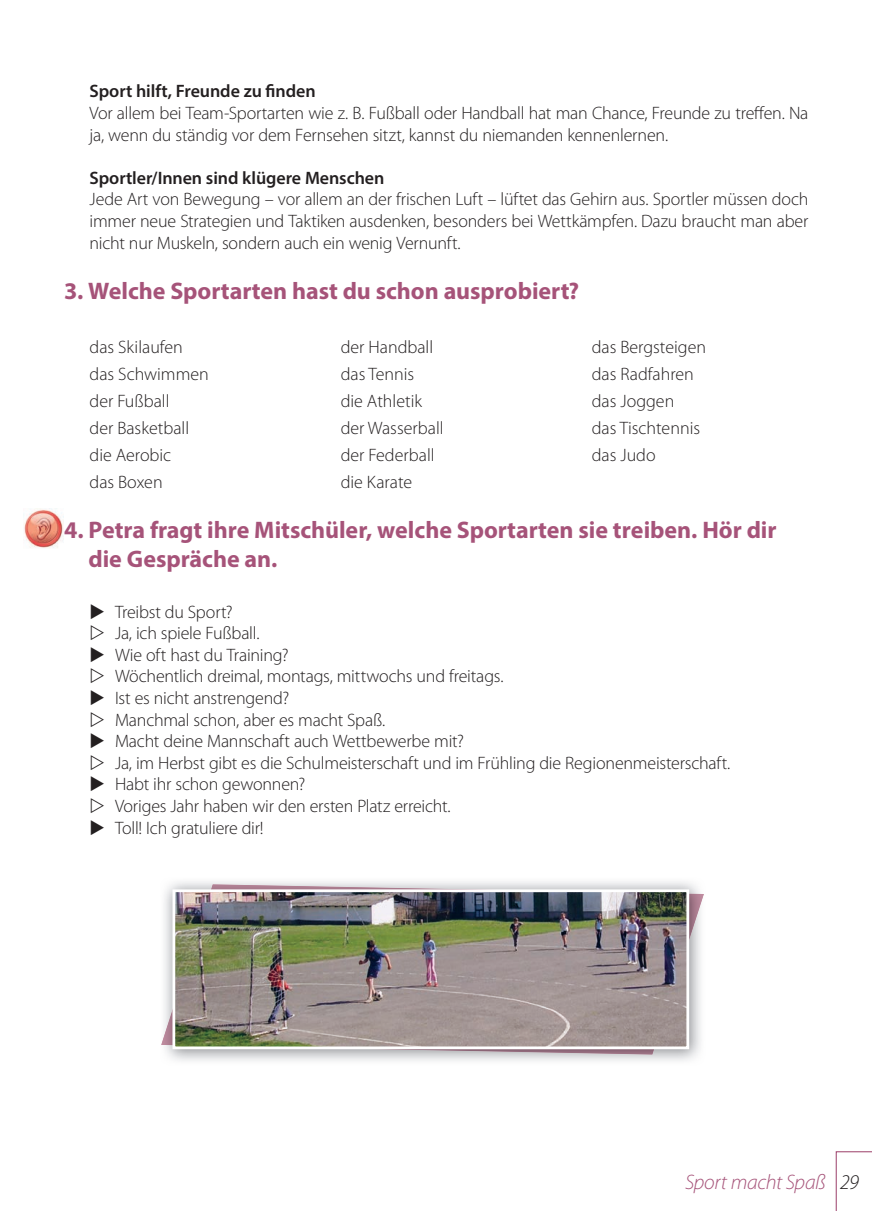
<style>
.page{position:relative;width:872px;height:1211px;background:#fff}
.page>*{position:absolute;margin:0;border:0;box-sizing:border-box;transform-origin:0 0}
.t1{font:700 24px/28.8px "Myriad Pro";color:#a65379}
.t2{font:italic 300 21px "Myriad Pro";letter-spacing:-.015em;color:#a65379}
.t3{font:300 18px/27px "Myriad Pro";letter-spacing:-.01em;color:#231f20}
.t4{font:600 18px "Myriad Pro";letter-spacing:-.005em;color:#231f20}
.s1{color:#231f20}
</style>
<div class="page">
<img style="left:24px;top:508px;width:40px;height:40px">
<img style="left:161px;top:884px;width:543px;height:171px">
<img style="left:176px;top:893px;width:509px;height:152px">
<div style="left:172px;top:889px;width:517px;height:160px;border:3px solid #fff"></div>
<svg style="left:835px;top:1151px;width:37px;height:60px"></svg>
<p class="t4" style="left:90px;top:80px;width:228px">Sport hilft, Freunde zu nden</p>
<p class="t3" style="left:90px;top:102px;width:720px;line-height:21.6px">Vor allem bei Team-Sportarten wie z. B. Fußball oder Handball hat man Chance, Freunde zu treffen. Na ja, wenn du ständig vor dem Fernsehen sitzt, kannst du niemanden kennenlernen.</p>
<p class="t4" style="left:90px;top:166px;width:296px">Sportler/Innen sind klügere Menschen</p>
<p class="t3" style="left:90px;top:189px;width:720px;line-height:21.6px;text-align:justify">Jede Art von Bewegung – vor allem an der frischen Luft – lüftet das Gehirn aus. Sportler müssen doch immer neue Strategien und Taktiken ausdenken, besonders bei Wettkämpfen. Dazu braucht man aber nicht nur Muskeln, sondern auch ein wenig Vernunft.</p>
<h1 class="t1" style="left:64px;top:276px;width:517px">3. Welche Sportarten hast du schon ausprobiert?</h1>
<p class="t3" style="left:90px;top:334px;width:121px">das Skilaufen das Schwimmen der Fußball<br>der Basketball die Aerobic<br>das Boxen</p>
<p class="t3" style="left:341px;top:334px;width:104px">der Handball das Tennis<br>die Athletik der Wasserball der Federball die Karate</p>
<p class="t3" style="left:592px;top:334px;width:116px">das Bergsteigen das Radfahren das Joggen<br>das Tischtennis das Judo</p>
<h1 class="t1" style="left:89px;top:515px;width:689px;text-indent:-24px">4. Petra fragt ihre Mitschüler, welche Sportarten sie treiben. Hör dir die Gespräche an.</h1>
<p class="t3" style="left:115px;top:601px;width:146px;line-height:21.6px;text-indent:-26px">◆ Treibst du Sport?<br>Ja, ich spiele Fußball.</p>
<p class="t3" style="left:115px;top:644px;width:390px;line-height:21.6px;text-indent:-26px">◆ Wie oft hast du Training?<br>Wöchentlich dreimal, montags, mittwochs und freitags.</p>
<p class="t3" style="left:115px;top:687px;width:272px;line-height:21.6px;text-indent:-26px">◆ Ist es nicht anstrengend?<br>Manchmal schon, aber es macht Spaß.</p>
<p class="t3" style="left:115px;top:731px;width:617px;line-height:21.6px;text-indent:-26px">◆ Macht deine Mannschaft auch Wettbewerbe mit?<br>Ja, im Herbst gibt es die Schulmeisterschaft und im Frühling die Regionenmeisterschaft.</p>
<p class="t3" style="left:115px;top:774px;width:337px;line-height:21.6px;text-indent:-26px">◆ Habt ihr schon gewonnen?<br>Voriges Jahr haben wir den ersten Platz erreicht.</p>
<p class="t3" style="left:90px;top:814px;width:176px">◆ Toll! Ich gratuliere dir!</p>
<p class="t2" style="left:685px;top:1169px;width:175px">Sport macht Spaß <span class="s1">29</span></p>
</div>
